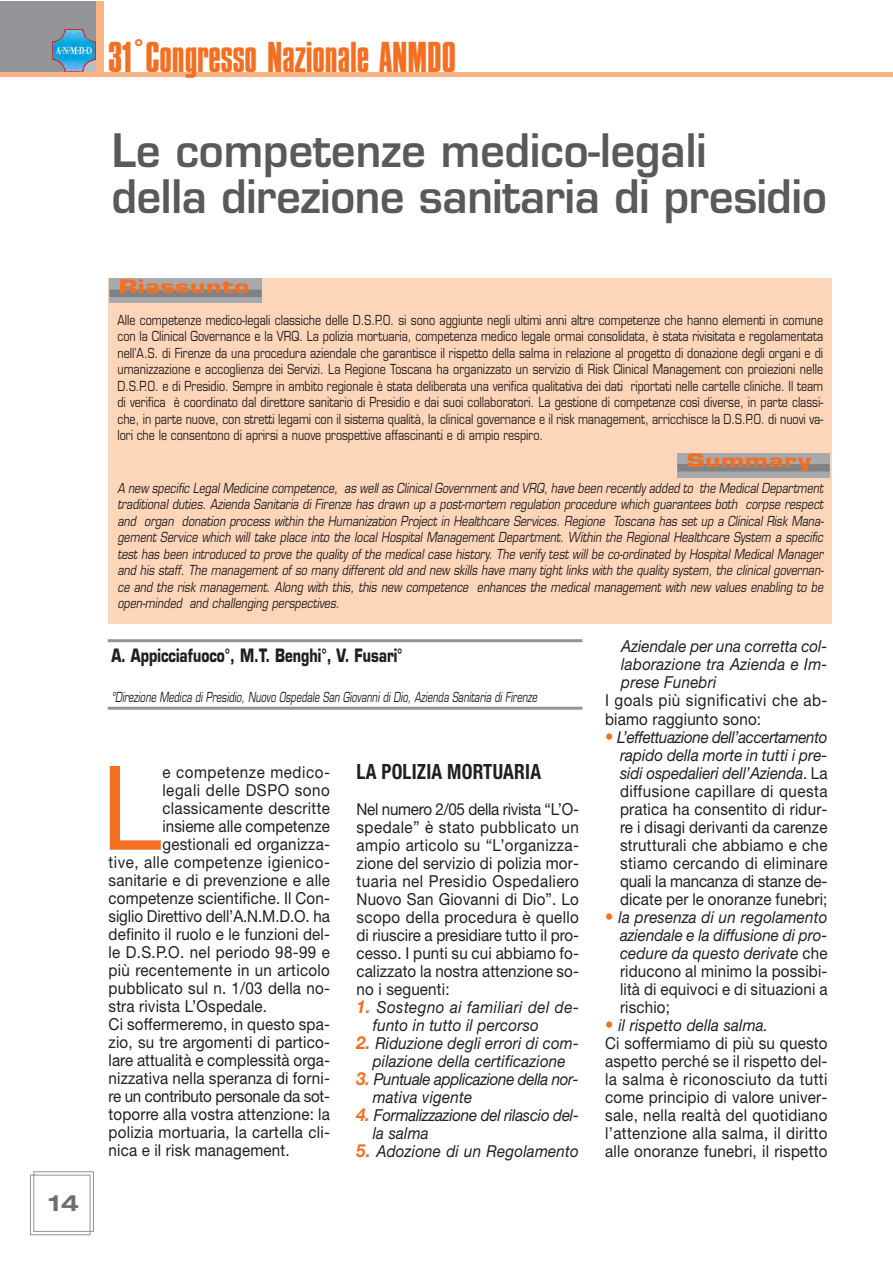
<style>
.page{position:relative;width:893px;height:1263px;background:#fff}
.page>*{position:absolute;margin:0;border:0;box-sizing:border-box;transform-origin:0 0}
.t1{font:117.3px "Helvetica Neue";color:#f36f21;scale:.92 1}
.t2{font:600 45px/46.5px "Eurostile";letter-spacing:-.005em;color:#58595b;scale:.95 1}
.t3{font:45px "Compacta Plain";color:#f36f21}
.t4{font:700 expanded 22.5px "Helvetica Neue";color:#6d6e70}
.t5{font:700 condensed 21px "Helvetica Neue";letter-spacing:.01em;color:#231f20;scale:.92 1}
.t6{font:700 18px "Eurostile";color:#231f20;scale:.75 1}
.t7{font:700 18px "Eurostile";letter-spacing:.015em;color:#f36f21;scale:1.4 1}
.t8{font:16.5px/18px "Helvetica Neue";letter-spacing:.01em;color:#231f20;text-align:justify;scale:.92 1}
.t9{font:italic 16.5px/18px "Helvetica Neue";letter-spacing:.01em;color:#231f20;text-align:justify;scale:.92 1}
.t10{font:16.5px/18px "Helvetica Neue";letter-spacing:.035em;color:#231f20;scale:.92 1}
.t11{font:italic 16.5px/18px "Helvetica Neue";letter-spacing:.03em;color:#231f20;scale:.92 1}
.t12{font:italic 16.5px/18px "Helvetica Neue";letter-spacing:-.02em;color:#231f20;scale:.92 1}
.t13{font:italic 16.5px/18px "Helvetica Neue";letter-spacing:-.015em;color:#231f20;scale:.92 1}
.t14{font:16.5px "Helvetica Neue";letter-spacing:-.015em;color:#231f20;scale:.92 1}
.t15{font:16.5px "Helvetica Neue";letter-spacing:.03em;color:#231f20;scale:.92 1}
.t16{font:13.5px/16.5px "Eurostile";color:#231f20;text-align:justify;scale:.8 1}
.t17{font:italic 13.5px/16.5px "Eurostile";color:#231f20;text-align:justify;scale:.8 1}
.t18{font:italic 13.5px "Eurostile";color:#231f20;scale:.7 1}
.s1{font-weight:700;font-size:18px;color:#f36f21}
.s2{font-size:18px;color:#f36f21}
.s3{font-style:italic}
.s4{font-style:normal;font-size:18px;color:#f36f21}
.s5{font-style:normal}
.s6{font-style:italic;font-size:18px;color:#f36f21}
</style>
<div class="page">
<svg style="left:30px;top:1171px;width:64px;height:64px"></svg>
<div style="left:95px;top:1px;width:9px;height:72px;background:#fab383"></div>
<div style="left:0;top:1px;width:96px;height:73px;background:#939598"></div>
<img style="left:59px;top:29px;width:37px;height:44px">
<hr style="left:0;top:73px;width:893px;height:4px;background:#fab383">
<hr style="left:108px;top:639px;width:474px;height:3px;background:#939598">
<hr style="left:108px;top:707px;width:474px;height:3px;background:#939598">
<div style="left:108px;top:278px;width:724px;height:346px;background:#fdd6ba"></div>
<div style="left:109px;top:279px;width:153px;height:24px;background:#a7a9ac"></div>
<div style="left:109px;top:290px;width:153px;height:7px;background:#808285"></div>
<div style="left:677px;top:453px;width:153px;height:24px;background:#a7a9ac"></div>
<div style="left:677px;top:464px;width:153px;height:7px;background:#808285"></div>
<h3 class="t4" style="left:48px;top:1195px;width:32px">14</h3>
<h2 class="t3" style="left:108px;top:40px;width:349px">31°Congresso Nazionale ANMDO</h2>
<h2 class="t2" style="left:112px;top:132px;width:754px">Le competenze medico-legali<br>della direzione sanitaria di presidio</h2>
<p class="t7" style="left:119px;top:279px;width:95px">Riassunto</p>
<p class="t16" style="left:117px;top:313px;width:884px">Alle competenze medico-legali classiche delle D.S.P.O. si sono aggiunte negli ultimi anni altre competenze che hanno elementi in comune con la Clinical Governance e la VRQ. La polizia mortuaria, competenza medico legale ormai consolidata, è stata rivisitata e regolamentata nell’A.S. di Firenze da una procedura aziendale che garantisce il rispetto della salma in relazione al progetto di donazione degli organi e di umanizzazione e accoglienza dei Servizi. La Regione Toscana ha organizzato un servizio di Risk Clinical Management con proiezioni nelle D.S.P.O. e di Presidio. Sempre in ambito regionale è stata deliberata una verifica qualitativa dei dati riportati nelle cartelle cliniche. Il team di verifica è coordinato dal direttore sanitario di Presidio e dai suoi collaboratori. La gestione di competenze così diverse, in parte classi&shy;che, in parte nuove, con stretti legami con il sistema qualità, la clinical governance e il risk management, arricchisce la D.S.P.O. di nuovi va&shy;lori che le consentono di aprirsi a nuove prospettive affascinanti e di ampio respiro.</p>
<p class="t17" style="left:117px;top:481px;width:886px">A new specific Legal Medicine competence, as well as Clinical Government and VRQ, have been recently added to the Medical Department traditional duties. Azienda Sanitaria di Firenze has drawn up a post-mortem regulation procedure which guarantees both corpse respect and organ donation process within the Humanization Project in Healthcare Services. Regione Toscana has set up a Clinical Risk Mana&shy;gement Service which will take place into the local Hospital Management Department. Within the Regional Healthcare System a specific test has been introduced to prove the quality of the medical case history. The verify test will be co-ordinated by Hospital Medical Manager and his staff. The management of so many different old and new skills have many tight links with the quality system, the clinical governan&shy;ce and the risk management. Along with this, this new competence enhances the medical management with new values enabling to be open-minded and challenging perspectives.</p>
<p class="t7" style="left:687px;top:454px;width:90px">Summary</p>
<p class="t6" style="left:111px;top:648px;width:390px">A. Appicciafuoco°, M.T. Benghi°, V. Fusari°</p>
<p class="t18" style="left:111px;top:691px;width:612px">°Direzione Medica di Presidio, Nuovo Ospedale San Giovanni di Dio, Azienda Sanitaria di Firenze</p>
<h1 class="t1" style="left:101px;top:766px;width:67px">L</h1>
<p class="t10" style="left:162px;top:764px;width:184px">e competenze medico-</p>
<p class="t10" style="left:162px;top:782px;width:184px">legali delle DSPO sono</p>
<p class="t8" style="left:162px;top:800px;width:184px">classicamente descritte</p>
<p class="t8" style="left:162px;top:818px;width:184px">insieme alle competenze</p>
<p class="t8" style="left:162px;top:836px;width:184px">gestionali ed organizza-</p>
<p class="t15" style="left:109px;top:856px;width:242px">tive, alle competenze igienico-</p>
<p class="t8" style="left:109px;top:872px;width:242px">sanitarie e di prevenzione e alle</p>
<p class="t8" style="left:109px;top:890px;width:242px">competenze scientifiche. Il Con-</p>
<p class="t8" style="left:109px;top:908px;width:242px">siglio Direttivo dell’A.N.M.D.O. ha</p>
<p class="t8" style="left:109px;top:926px;width:242px">definito il ruolo e le funzioni del-</p>
<p class="t8" style="left:109px;top:944px;width:242px">le D.S.P.O. nel periodo 98-99 e</p>
<p class="t8" style="left:109px;top:962px;width:242px">più recentemente in un articolo</p>
<p class="t8" style="left:109px;top:980px;width:242px">pubblicato sul n. 1/03 della no-</p>
<p class="t8" style="left:109px;top:998px;width:174px">stra rivista L’Ospedale.</p>
<p class="t8" style="left:109px;top:1016px;width:242px">Ci soffermeremo, in questo spa-</p>
<p class="t8" style="left:109px;top:1034px;width:242px">zio, su tre argomenti di partico-</p>
<p class="t8" style="left:109px;top:1052px;width:242px">lare attualità e complessità orga-</p>
<p class="t8" style="left:109px;top:1070px;width:242px">nizzativa nella speranza di forni-</p>
<p class="t14" style="left:109px;top:1090px;width:242px">re un contributo personale da sot-</p>
<p class="t8" style="left:109px;top:1106px;width:242px">toporre alla vostra attenzione: la</p>
<p class="t8" style="left:109px;top:1124px;width:242px">polizia mortuaria, la cartella cli-</p>
<p class="t8" style="left:109px;top:1142px;width:198px">nica e il risk management.</p>
<p class="t5" style="left:357px;top:764px;width:202px">LA POLIZIA MORTUARIA</p>
<p class="t8" style="left:357px;top:801px;width:243px">Nel numero 2/05 della rivista “L’O&shy;spedale” è stato pubblicato un ampio articolo su “L’organizza&shy;zione del servizio di polizia mor&shy;tuaria nel Presidio Ospedaliero Nuovo San Giovanni di Dio”. Lo scopo della procedura è quello di riuscire a presidiare tutto il pro&shy;cesso. I punti su cui abbiamo fo&shy;calizzato la nostra attenzione so&shy;no i seguenti:</p>
<p class="t11" style="left:373px;top:999px;width:226px;text-indent:-16px"><span class="s1">1.</span> Sostegno ai familiari del de&shy;funto in tutto il percorso</p>
<p class="t9" style="left:357px;top:1035px;width:243px;text-align:center"><span class="s1">2.</span> Riduzione degli errori di com&shy;pilazione della certificazione</p>
<p class="t12" style="left:373px;top:1071px;width:226px;text-indent:-16px"><span class="s1">3.</span> Puntuale applicazione della nor&shy;mativa vigente</p>
<p class="t13" style="left:373px;top:1107px;width:226px;text-indent:-16px"><span class="s1">4.</span> Formalizzazione del rilascio del&shy;la salma</p>
<p class="t9" style="left:357px;top:1143px;width:243px"><span class="s1">5.</span> Adozione di un Regolamento</p>
<p class="t9" style="left:621px;top:639px;width:226px">Aziendale per una corretta col&shy;laborazione tra Azienda e Im&shy;prese Funebri</p>
<p class="t10" style="left:605px;top:693px;width:243px">I goals più significativi che ab&shy;biamo raggiunto sono:</p>
<p class="t8" style="left:620px;top:729px;width:227px;text-indent:-15px"><span class="s2">•</span> <span class="s3">L’effettuazione dell’accertamento rapido della morte in tutti i pre&shy;sidi ospedalieri dell’Azienda</span>. La diffusione capillare di questa pratica ha consentito di ridur&shy;re i disagi derivanti da carenze strutturali che abbiamo e che stiamo cercando di eliminare quali la mancanza di stanze de&shy;dicate per le onoranze funebri;</p>
<p class="t9" style="left:620px;top:909px;width:227px;text-indent:-15px"><span class="s4">•</span> la presenza di un regolamento aziendale e la diffusione di pro&shy;cedure da questo derivate <span class="s5">che riducono al minimo la possibi&shy;lità di equivoci e di situazioni a rischio;</span></p>
<p class="t8" style="left:605px;top:1017px;width:243px;text-align:left"><span class="s6">•</span> <span class="s3">il rispetto della salma.<br></span>Ci soffermiamo di più su questo aspetto perché se il rispetto del&shy;la salma è riconosciuto da tutti come principio di valore univer&shy;sale, nella realtà del quotidiano l’attenzione alla salma, il diritto alle onoranze funebri, il rispetto</p>
</div>
